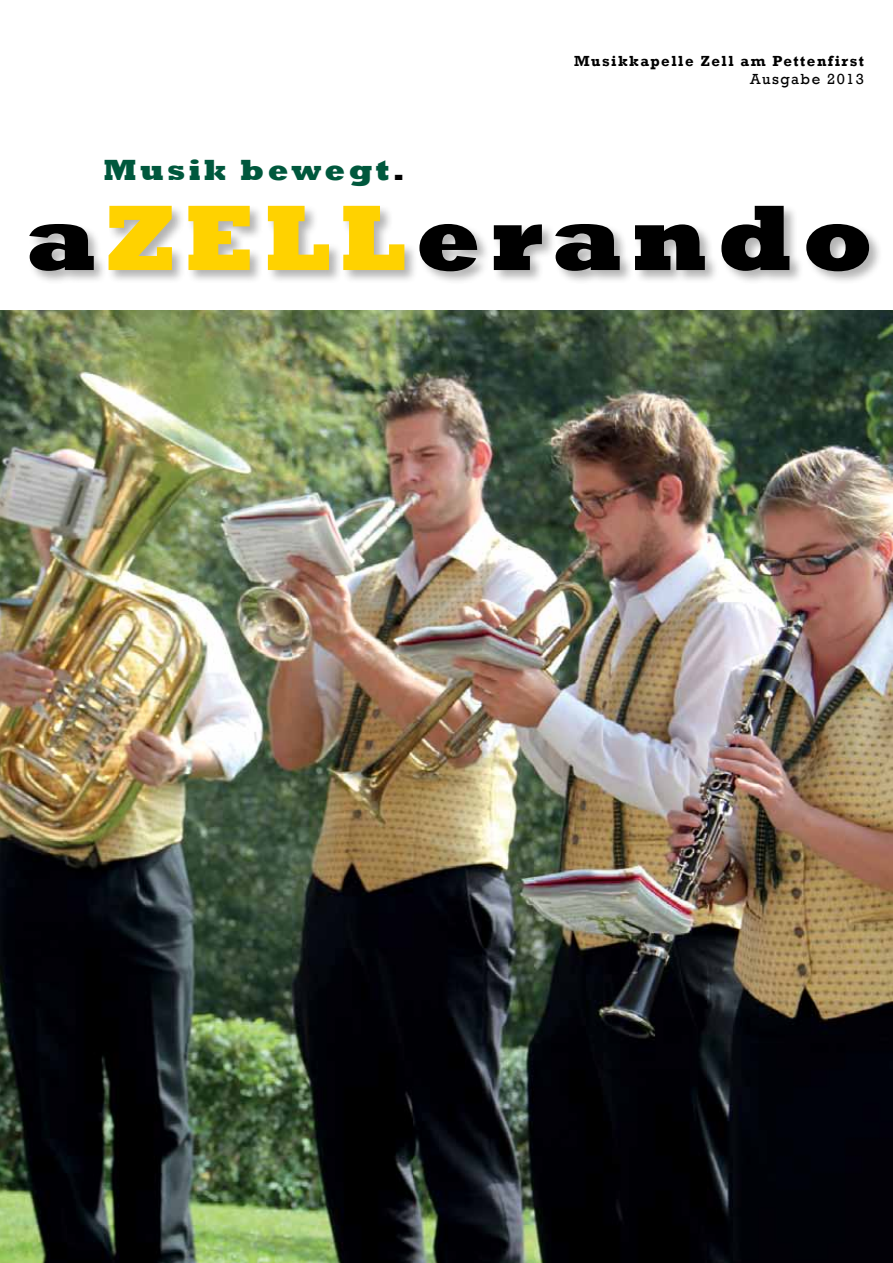
<style>
.page{position:relative;width:893px;height:1263px;background:#fff}
.page>*{position:absolute;margin:0;border:0;box-sizing:border-box;transform-origin:0 0}
.t1{font:800 94.5px "Rockwell";letter-spacing:.1em;color:#000}
.t2{font:800 30px "Rockwell";letter-spacing:.11em;color:#00583d}
.t3{font:700 15px "Rockwell";letter-spacing:.1em;color:#000}
.t4{font:15px "Rockwell";letter-spacing:.1em;color:#000}
.s1{color:#000}
.s2{color:#ffd200}
</style>
<div class="page">
<div style="left:28px;top:204px;width:855px;height:82px;background:#000;opacity:.3"></div>
<img style="left:0;top:310px;width:893px;height:953px">
<p class="t3" style="left:574px;top:52px;width:291px">Musikkapelle Zell am Pettenfirst</p>
<p class="t4" style="left:750px;top:70px;width:115px">Ausgabe 2013</p>
<h2 class="t2" style="left:104px;top:153px;width:303px">Musik bewegt<span class="s1">.</span></h2>
<h1 class="t1" style="left:26px;top:184px;width:849px">a<span class="s2">ZELL</span>erando</h1>
</div>
